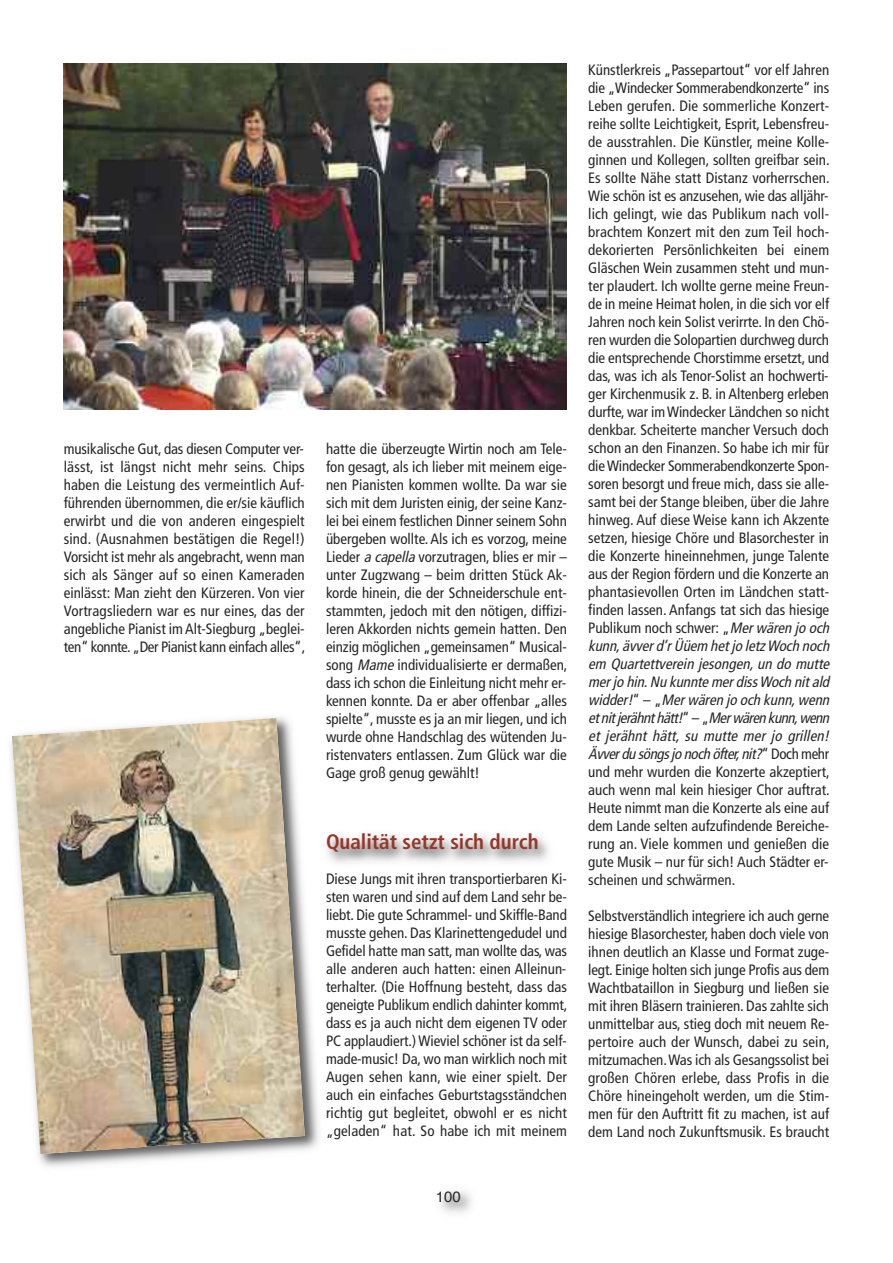
<style>
.page{position:relative;width:893px;height:1263px;background:#fff}
.page>*{position:absolute;margin:0;border:0;box-sizing:border-box;transform-origin:0 0}
.t1{font:700 condensed 21px "Frutiger";color:#953629}
.t2{font:condensed 15px/18px "Frutiger";color:#272627;text-align:justify}
.t3{font:15px "Helvetica";color:#272627}
.s1{font-style:italic}
</style>
<div class="page">
<img style="left:10px;top:717px;width:315px;height:450px">
<img style="left:12px;top:718px;width:293px;height:436px">
<img style="left:64px;top:64px;width:503px;height:346px">
<p class="t2" style="left:64px;top:440px;width:243px">musikalische Gut, das diesen Computer ver&shy;lässt, ist längst nicht mehr seins. Chips haben die Leistung des vermeintlich Auf&shy;führenden übernommen, die er/sie käuflich erwirbt und die von anderen eingespielt sind. (Ausnahmen bestätigen die Regel!)<br>Vorsicht ist mehr als angebracht, wenn man sich als Sänger auf so einen Kameraden einlässt: Man zieht den Kürzeren. Von vier Vortragsliedern war es nur eines, das der angebliche Pianist im Alt-Siegburg „beglei&shy;ten“ konnte.„Der Pianist kann einfach alles“,</p>
<p class="t2" style="left:326px;top:440px;width:243px">hatte die überzeugte Wirtin noch am Tele&shy;fon gesagt, als ich lieber mit meinem eige&shy;nen Pianisten kommen wollte. Da war sie sich mit dem Juristen einig, der seine Kanz&shy;lei bei einem festlichen Dinner seinem Sohn übergeben wollte. Als ich es vorzog, meine Lieder <span class="s1">acapella</span>vorzutragen, blies er mir – unter Zugzwang – beim dritten Stück Ak&shy;korde hinein, die der Schneiderschule ent&shy;stammten, jedoch mit den nötigen, diffizi&shy;leren Akkorden nichts gemein hatten. Den einzig möglichen „gemeinsamen“ Musical&shy;song <span class="s1">Mame</span>individualisierte er dermaßen, dass ich schon die Einleitung nicht mehr er&shy;kennen konnte. Da er aber offenbar „alles spielte“, musste es ja an mir liegen, und ich wurde ohne Handschlag des wütenden Ju&shy;ristenvaters entlassen. Zum Glück war die Gage groß genug gewählt!</p>
<h1 class="t1" style="left:326px;top:833px;width:214px">Qualität setzt sich durch</h1>
<p class="t2" style="left:326px;top:871px;width:243px">Diese Jungs mit ihren transportierbaren Ki&shy;sten waren und sind auf dem Land sehr be&shy;liebt. Die gute Schrammel- und Skiffle-Band musste gehen. Das Klarinettengedudel und Gefidel hatte man satt, man wollte das, was alle anderen auch hatten: einen Alleinun&shy;terhalter. (Die Hoffnung besteht, dass das geneigte Publikum endlich dahinter kommt, dass es ja auch nicht dem eigenen TV oder PC applaudiert.)Wieviel schöner ist da self&shy;made-music! Da, wo man wirklich noch mit Augen sehen kann, wie einer spielt. Der auch ein einfaches Geburtstagsständchen richtig gut begleitet, obwohl er es nicht „geladen“ hat. So habe ich mit meinem</p>
<p class="t3" style="left:436px;top:1190px;width:27px">100</p>
<p class="t2" style="left:588px;top:62px;width:246px;text-align:left">Künstlerkreis „Passepartout“ vor elf Jahren die „Windecker Sommerabendkonzerte“ ins Leben gerufen. Die sommerliche Konzert&shy;reihe sollte Leichtigkeit, Esprit, Lebensfreu&shy;de ausstrahlen. Die Künstler, meine Kolle&shy;ginnen und Kollegen, sollten greifbar sein.<br>Es sollte Nähe statt Distanz vorherrschen.<br>Wie schön ist es anzusehen, wie das alljähr&shy;lich gelingt, wie das Publikum nach voll&shy;brachtem Konzert mit den zum Teil hoch&shy;dekorierten Persönlichkeiten bei einem Gläschen Wein zusammen steht und mun&shy;ter plaudert. Ich wollte gerne meine Freun&shy;de in meine Heimat holen, in die sich vor elf Jahren noch kein Solist verirrte. In den Chö&shy;ren wurden die Solopartien durchweg durch die entsprechende Chorstimme ersetzt, und das, was ich als Tenor-Solist an hochwerti&shy;ger Kirchenmusik z. B. in Altenberg erleben durfte, war imWindecker Ländchen so nicht denkbar. Scheiterte mancher Versuch doch schon an den Finanzen. So habe ich mir für dieWindecker Sommerabendkonzerte Spon&shy;soren besorgt und freue mich, dass sie alle&shy;samt bei der Stange bleiben, über die Jahre hinweg. Auf diese Weise kann ich Akzente setzen, hiesige Chöre und Blasorchester in die Konzerte hineinnehmen, junge Talente aus der Region fördern und die Konzerte an phantasievollen Orten im Ländchen statt&shy;finden lassen. Anfangs tat sich das hiesige Publikum noch schwer: „<span class="s1">Merwärenjooch kunn, ävver d’r Üüem het jo letzWoch noch em Quartettverein jesongen, un do mutte mer jo hin. Nu kunnte mer dissWoch nit ald widder!</span>“ – „ <span class="s1">Mer wären jo och kunn, wenn et nitjerähnt hätt!</span>“ – „ <span class="s1">Mer wären kunn,wenn et jerähnt hätt, su mutte mer jo grillen!<br>Ävver du söngs jo noch öfter,nit?</span>“ D o c h m e h r und mehr wurden die Konzerte akzeptiert, auch wenn mal kein hiesiger Chor auftrat.<br>Heute nimmt man die Konzerte als eine auf dem Lande selten aufzufindende Bereiche&shy;rung an. Viele kommen und genießen die gute Musik – nur für sich! Auch Städter er&shy;scheinen und schwärmen.</p>
<p class="t2" style="left:588px;top:908px;width:243px">Selbstverständlich integriere ich auch gerne hiesige Blasorchester, haben doch viele von ihnen deutlich an Klasse und Format zuge&shy;legt. Einige holten sich junge Profis aus dem Wachtbataillon in Siegburg und ließen sie mit ihren Bläsern trainieren. Das zahlte sich unmittelbar aus, stieg doch mit neuem Re&shy;pertoire auch der Wunsch, dabei zu sein, mitzumachen.Was ich als Gesangssolist bei großen Chören erlebe, dass Profis in die Chöre hineingeholt werden, um die Stim&shy;men für den Auftritt fit zu machen, ist auf dem Land noch Zukunftsmusik. Es braucht</p>
</div>
